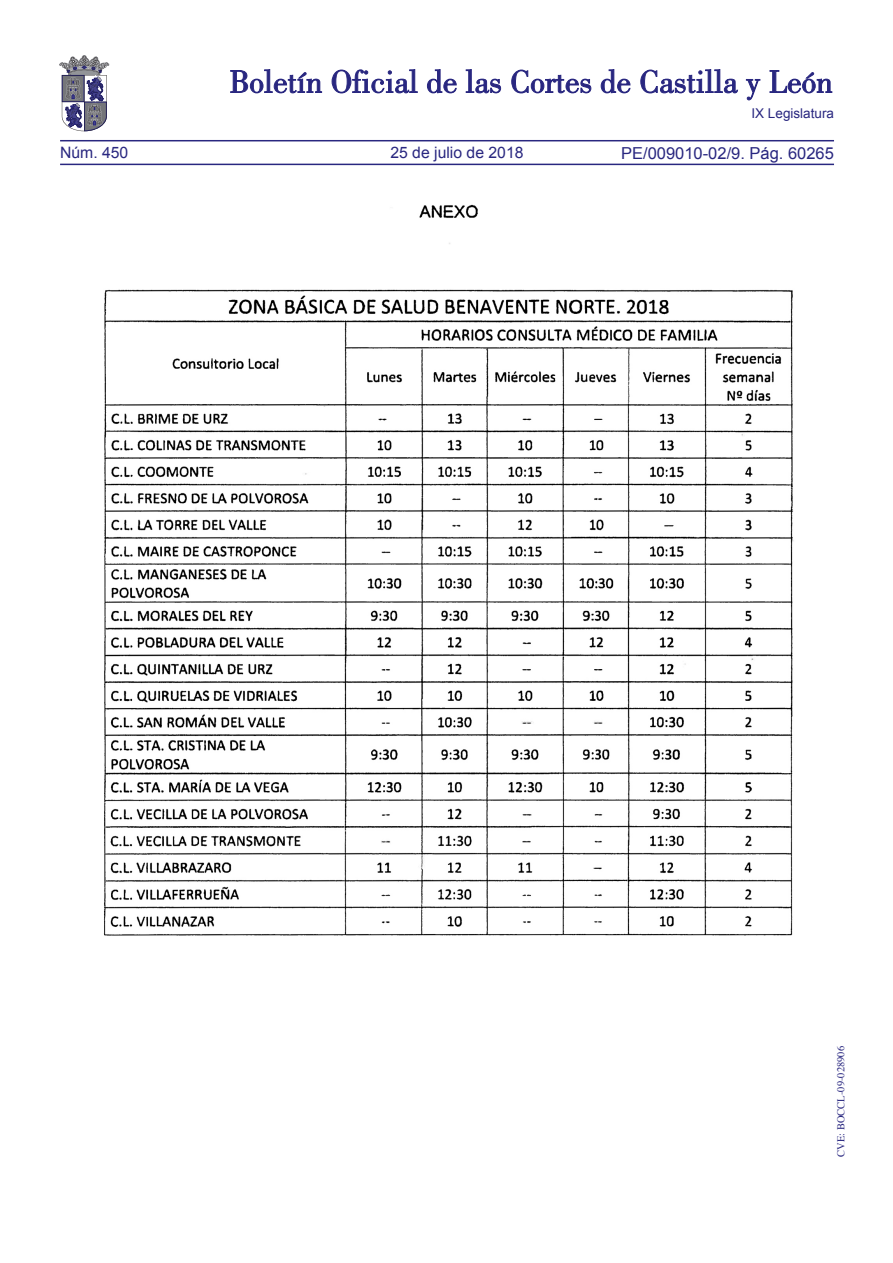
<style>
.page{position:relative;width:893px;height:1263px;background:#fff}
.page>*{position:absolute;margin:0;border:0;box-sizing:border-box;transform-origin:0 0}
.t1{font:16.5px "Arial";color:#292780}
.t2{font:15.75px "Arial";color:#292780}
.t3{font:13.5px "Arial";color:#292780}
.t4{font:10.5px "Times";color:#292780}
</style>
<div class="page">
<hr style="left:60px;top:164px;width:774px;height:1px;background:#292780">
<hr style="left:60px;top:140px;width:774px;height:1px;background:#292780">
<svg style="left:230px;top:69px;width:92px;height:24px"></svg>
<svg style="left:332px;top:69px;width:86px;height:24px"></svg>
<svg style="left:427px;top:69px;width:30px;height:24px"></svg>
<svg style="left:466px;top:69px;width:35px;height:24px"></svg>
<svg style="left:511px;top:70px;width:80px;height:23px"></svg>
<svg style="left:601px;top:69px;width:29px;height:24px"></svg>
<svg style="left:640px;top:69px;width:98px;height:24px"></svg>
<svg style="left:746px;top:79px;width:14px;height:21px"></svg>
<svg style="left:770px;top:70px;width:62px;height:23px"></svg>
<svg style="left:60px;top:55px;width:49px;height:76px"></svg>
<img style="left:103px;top:204px;width:691px;height:732px">
<p class="t2" style="left:60px;top:142px;width:70px">Núm. 450</p>
<p class="t2" style="left:390px;top:142px;width:135px">25 de julio de 2018</p>
<p class="t3" style="left:751px;top:105px;width:84px">IX Legislatura</p>
<p class="t1" style="left:621px;top:142px;width:214px">PE/009010-02/9. Pág. 60265</p>
<p class="t4" style="left:831px;top:1157px;width:112px;rotate:-90deg">CVE: BOCCL-09-028906</p>
</div>
